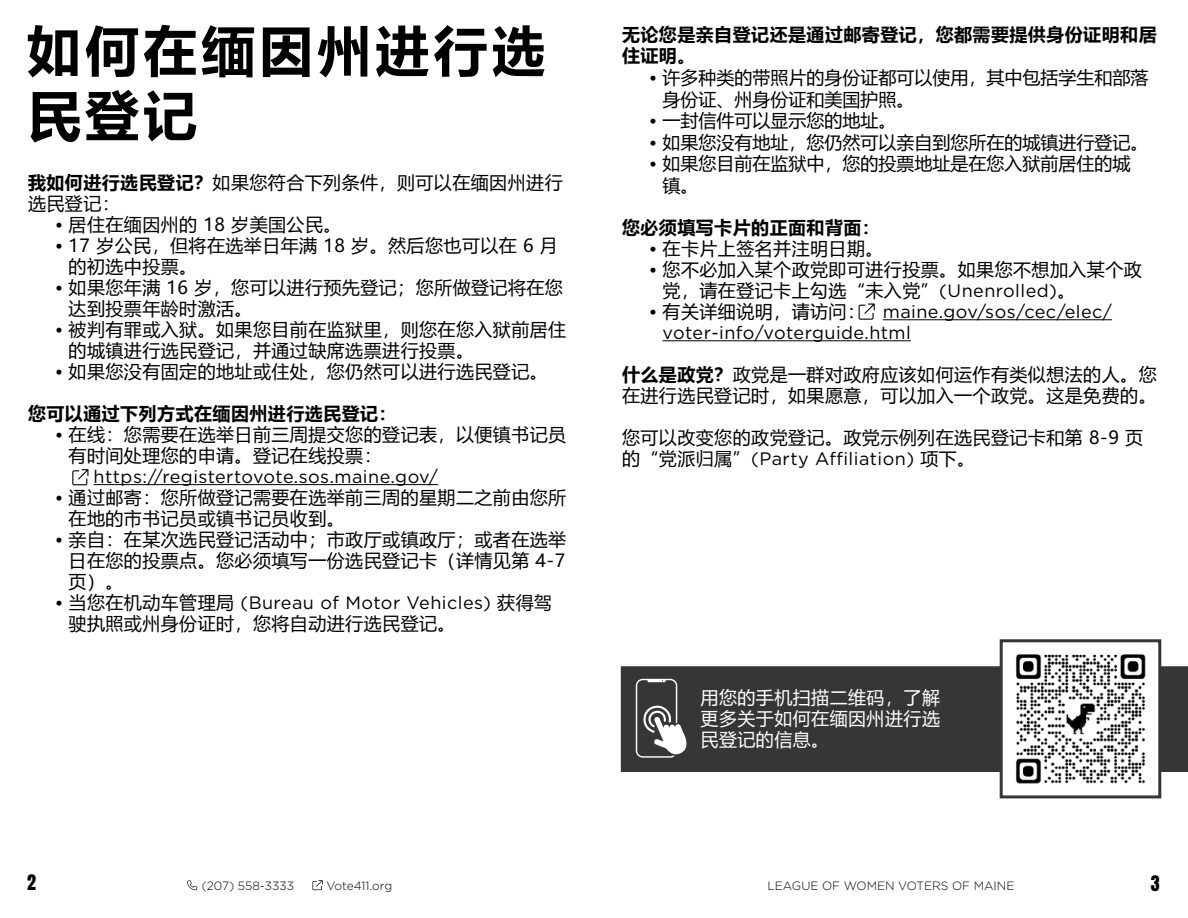
<style>
.page{position:relative;width:1188px;height:918px;background:#fff}
.page>*{position:absolute;margin:0;border:0;box-sizing:border-box;transform-origin:0 0}
.t1{font:700 54px/64.8px "Microsoft Ya Hei";letter-spacing:.075em;color:#000}
.t2{font:18px/21px "Microsoft Ya Hei";letter-spacing:.025em;color:#000}
.t3{font:18px/21px "Gotham";letter-spacing:.025em;color:#000}
.t4{font:18px/21.6px "Microsoft Ya Hei";color:#000}
.t5{font:700 18px/21px "Microsoft Ya Hei";letter-spacing:.025em;color:#000}
.t6{font:18px/21px "Microsoft Ya Hei";letter-spacing:.025em;color:#fff;text-align:justify}
.t7{font:18px "Anton";color:#000}
.t8{font:300 12px "Gotham";color:#000}
.s1{font-weight:700}
.s2{font-family:"Microsoft Ya Hei"}
.s3{font-family:"Gotham"}
</style>
<div class="page">
<svg style="left:187px;top:880px;width:10px;height:10px"></svg>
<svg style="left:312px;top:880px;width:11px;height:10px"></svg>
<hr style="left:94px;top:484px;width:344px;height:1px;background:#000">
<hr style="left:883px;top:319px;width:229px;height:1px;background:#000">
<hr style="left:663px;top:340px;width:248px;height:1px;background:#000">
<div style="left:621px;top:666px;width:567px;height:106px;background:#363636"></div>
<img style="left:1004px;top:654px;width:153px;height:130px">
<div style="left:1000px;top:639px;width:161px;height:159px;border:3px solid #363636"></div>
<svg style="left:636px;top:679px;width:52px;height:79px"></svg>
<svg style="left:859px;top:303px;width:16px;height:17px"></svg>
<svg style="left:72px;top:469px;width:16px;height:16px"></svg>
<h1 class="t1" style="left:27px;top:16px;width:520px">如何在缅因州进行选民登记</h1>
<p class="t2" style="left:28px;top:171px;width:536px"><span class="s1">我如何进行选民登记？</span>如果您符合下列条件，则可以在缅因州进行选民登记：</p>
<p class="t2" style="left:55px;top:213px;width:288px">• 居住在缅因州的 18 岁美国公民。</p>
<p class="t2" style="left:69px;top:234px;width:491px;text-indent:-14px">• 17 岁公民，但将在选举日年满 18 岁。然后您也可以在 6 月的初选中投票。</p>
<p class="t2" style="left:69px;top:276px;width:496px;text-indent:-14px">• 如果您年满 16 岁，您可以进行预先登记；您所做登记将在您达到投票年龄时激活。</p>
<p class="t2" style="left:69px;top:318px;width:499px;text-indent:-14px">• 被判有罪或入狱。如果您目前在监狱里，则您在您入狱前居住的城镇进行选民登记，并通过缺席选票进行投票。</p>
<p class="t2" style="left:55px;top:360px;width:494px">• 如果您没有固定的地址或住处，您仍然可以进行选民登记。</p>
<p class="t5" style="left:28px;top:402px;width:370px">您可以通过下列方式在缅因州进行选民登记：</p>
<p class="t2" style="left:69px;top:423px;width:499px;text-indent:-14px">• 在线：您需要在选举日前三周提交您的登记表，以便镇书记员有时间处理您的申请。登记在线投票：</p>
<p class="t3" style="left:94px;top:466px;width:346px">https://registertovote.sos.maine.gov/</p>
<p class="t2" style="left:69px;top:486px;width:499px;text-indent:-14px">• 通过邮寄：您所做登记需要在选举前三周的星期二之前由您所在地的市书记员或镇书记员收到。</p>
<p class="t2" style="left:69px;top:528px;width:499px;text-align:justify;text-indent:-14px">• 亲自：在某次选民登记活动中；市政厅或镇政厅；或者在选举日在您的投票点。您必须填写一份选民登记卡（详情见第 4-7页）。</p>
<p class="t3" style="left:55px;top:592px;width:499px"><span class="s2">• 当您在机动车管理局</span> (Bureau of Motor Vehicles) <span class="s2">获得驾</span></p>
<p class="t2" style="left:69px;top:612px;width:388px">驶执照或州身份证时，您将自动进行选民登记。</p>
<p class="t5" style="left:622px;top:24px;width:536px">无论您是亲自登记还是通过邮寄登记，您都需要提供身份证明和居住证明。</p>
<p class="t4" style="left:663px;top:66px;width:487px;text-indent:-14px">• 许多种类的带照片的身份证都可以使用，其中包括学生和部落身份证、州身份证和美国护照。</p>
<p class="t4" style="left:649px;top:109px;width:249px">• 一封信件可以显示您的地址。</p>
<p class="t4" style="left:649px;top:131px;width:501px">• 如果您没有地址，您仍然可以亲自到您所在的城镇进行登记。</p>
<p class="t4" style="left:663px;top:153px;width:469px;text-indent:-14px">• 如果您目前在监狱中，您的投票地址是在您入狱前居住的城镇。</p>
<p class="t5" style="left:622px;top:216px;width:259px">您必须填写卡片的正面和背面：</p>
<p class="t2" style="left:649px;top:237px;width:236px">• 在卡片上签名并注明日期。</p>
<p class="t2" style="left:663px;top:258px;width:481px;text-indent:-14px">• 您不必加入某个政党即可进行投票。如果您不想加入某个政党，请在登记卡上勾选“未入党”<span class="s3">(Unenrolled)</span>。</p>
<p class="t3" style="left:663px;top:301px;width:451px;text-indent:-14px"><span class="s2">• 有关详细说明，请访问：</span> maine.gov/sos/cec/elec/ voter-info/voterguide.html</p>
<p class="t2" style="left:622px;top:363px;width:536px"><span class="s1">什么是政党？</span>政党是一群对政府应该如何运作有类似想法的人。您在进行选民登记时，如果愿意，可以加入一个政党。这是免费的。</p>
<p class="t2" style="left:622px;top:426px;width:523px">您可以改变您的政党登记。政党示例列在选民登记卡和第 8-9 页</p>
<p class="t3" style="left:622px;top:448px;width:355px"><span class="s2">的“党派归属”</span>(Party Affiliation) <span class="s2">项下。</span></p>
<p class="t6" style="left:701px;top:687px;width:241px">用您的手机扫描二维码，了解更多关于如何在缅因州进行选民登记的信息。</p>
<p class="t7" style="left:27px;top:873px;width:10px">2</p>
<p class="t8" style="left:202px;top:878px;width:94px">(207) 558-3333</p>
<p class="t8" style="left:326px;top:878px;width:67px">Vote411.org</p>
<p class="t8" style="left:768px;top:878px;width:248px">LEAGUE OF WOMEN VOTERS OF MAINE</p>
<p class="t7" style="left:1151px;top:874px;width:10px">3</p>
</div>
